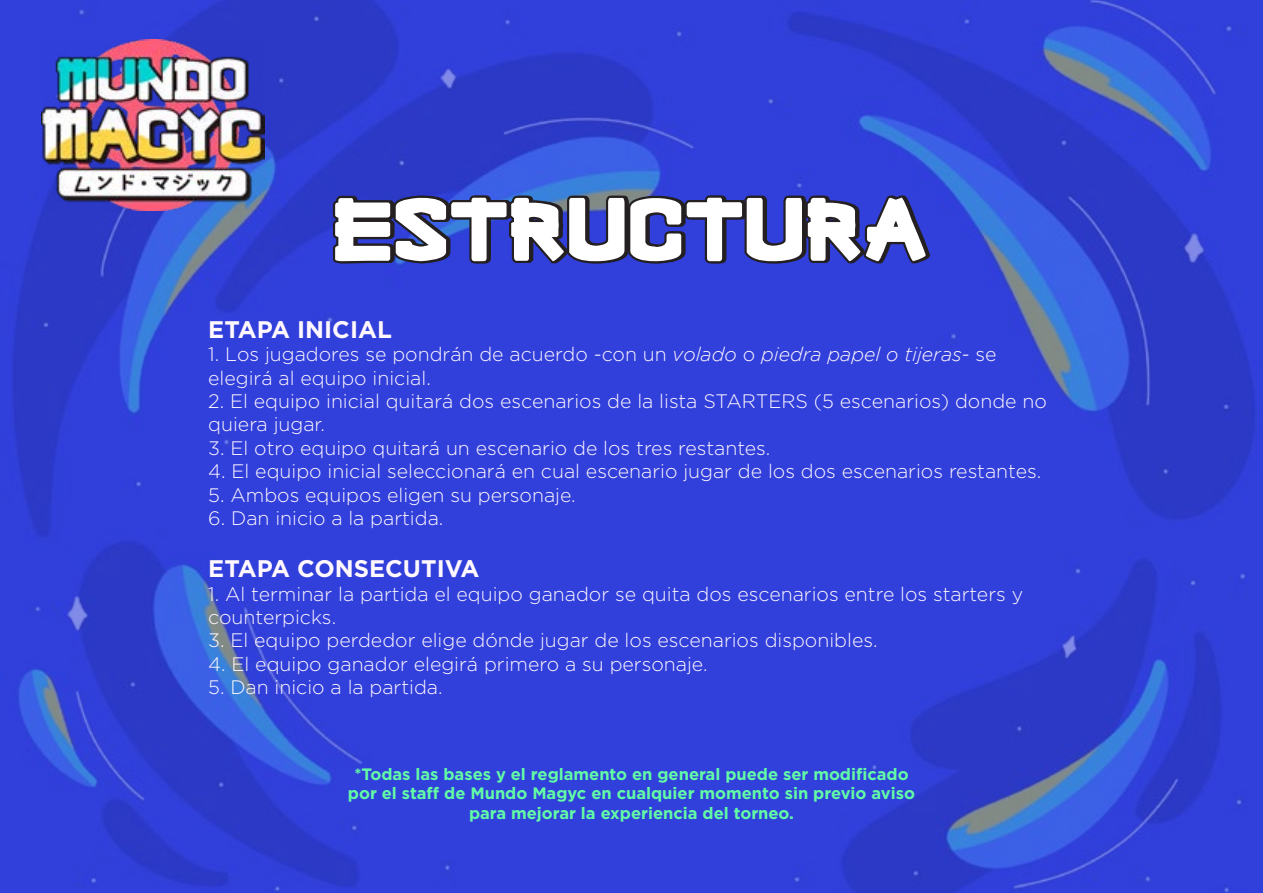
<style>
.page{position:relative;width:1263px;height:893px;background:#fff}
.page>*{position:absolute;margin:0;border:0;box-sizing:border-box;transform-origin:0 0}
.t1{font:700 24px "Gotham";color:#fff8ff}
.t2{font:300 19.5px/23.4px "Gotham";color:#fff8ff}
.t3{font:700 16.5px/19.8px "Gotham";color:#62fca6;text-align:center}
.s1{font-style:italic}
</style>
<div class="page">
<img style="left:0;top:0;width:1263px;height:893px">
<img style="left:41px;top:40px;width:223px;height:170px">
<svg style="left:333px;top:195px;width:597px;height:68px"></svg>
<p class="t1" style="left:208px;top:315px;width:185px">ETAPA INICIAL</p>
<p class="t2" style="left:208px;top:342px;width:790px">1. Los jugadores se pondrán de acuerdo -con un <span class="s1">volado</span> o <span class="s1">piedra papel o tijeras</span>- se elegirá al equipo inicial.</p>
<p class="t2" style="left:208px;top:389px;width:840px">2. El equipo inicial quitará dos escenarios de la lista STARTERS (5 escenarios) donde no quiera jugar.</p>
<p class="t2" style="left:208px;top:436px;width:564px">3. El otro equipo quitará un escenario de los tres restantes.</p>
<p class="t2" style="left:208px;top:459px;width:834px">4. El equipo inicial seleccionará en cual escenario jugar de los dos escenarios restantes.</p>
<p class="t2" style="left:208px;top:483px;width:369px">5. Ambos equipos eligen su personaje.</p>
<p class="t2" style="left:208px;top:506px;width:237px">6. Dan inicio a la partida.</p>
<p class="t1" style="left:208px;top:555px;width:273px">ETAPA CONSECUTIVA</p>
<p class="t2" style="left:208px;top:582px;width:816px">1. Al terminar la partida el equipo ganador se quita dos escenarios entre los starters y counterpicks.</p>
<p class="t2" style="left:208px;top:629px;width:671px">3. El equipo perdedor elige dónde jugar de los escenarios disponibles.</p>
<p class="t2" style="left:208px;top:652px;width:501px">4. El equipo ganador elegirá primero a su personaje.</p>
<p class="t2" style="left:208px;top:675px;width:236px">5. Dan inicio a la partida.</p>
<p class="t3" style="left:348px;top:763px;width:569px">*Todas las bases y el reglamento en general puede ser modificado por el staff de Mundo Magyc en cualquier momento sin previo aviso para mejorar la experiencia del torneo.</p>
</div>
